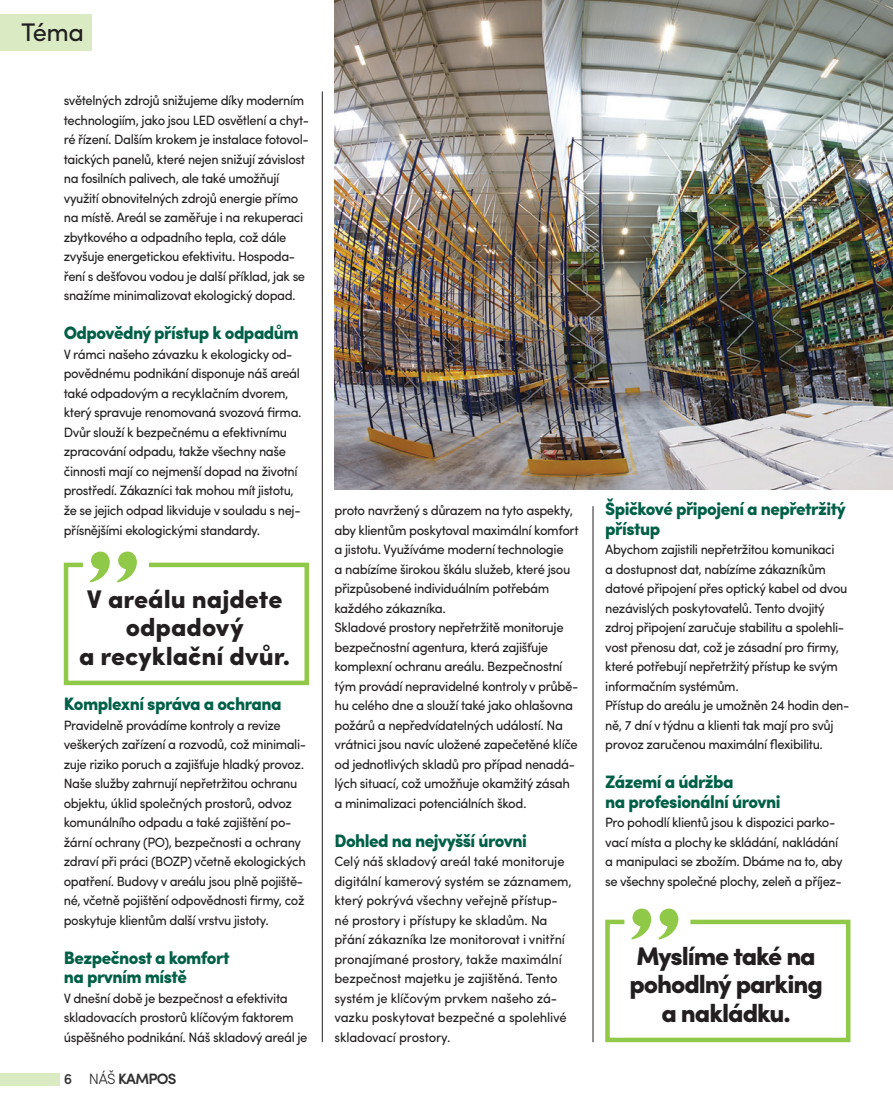
<style>
.page{position:relative;width:893px;height:1106px;background:#fff}
.page>*{position:absolute;margin:0;border:0;box-sizing:border-box;transform-origin:0 0}
.Chleba_Kampos{font:900 25.5px/28.5px "Sofia Pro";color:#231f20;text-align:center}
.Chleba_Kampos-2{font:900 25.5px/28.5px "Sofia Pro";letter-spacing:-.025em;color:#231f20;text-align:center}
.t1{font:25.5px "Sofia Pro";color:#231f20}
.Chleba_Kampos-3{font:900 18px/19.5px "Sofia Pro";letter-spacing:-.03em;color:#006047;scale:.96 1}
.t2{font:600 15px "Sofia Pro";letter-spacing:-.05em;color:#312f30}
.Chleba_Kampos-4{font:13.5px/19.5px "Sofia Pro";letter-spacing:-.03em;color:#231f20;scale:.96 1}
.Chleba_Kampos-5{font:13.5px/19.5px "Sofia Pro";letter-spacing:-.03em;color:#231f20}
.Chleba_Kampos-6{font:13.5px/19.5px "Sofia Pro";letter-spacing:-.01em;color:#231f20;scale:.96 1}
.s1{font-weight:500}
.s2{font-weight:300}
</style>
<div class="page">
<hr style="left:322px;top:91px;width:1px;height:951px;background:#231f20">
<hr style="left:593px;top:506px;width:1px;height:536px;background:#231f20">
<img style="left:334px;top:0;width:559px;height:489px">
<div style="left:0;top:1073px;width:60px;height:12px;background:#daebc4"></div>
<div style="left:0;top:15px;width:91px;height:36px;background:#daebc4"></div>
<svg style="left:63px;top:551px;width:246px;height:135px"></svg>
<svg style="left:605px;top:908px;width:246px;height:135px"></svg>
<p class="t1" style="left:21px;top:13px;width:64px">Téma</p>
<p class="Chleba_Kampos-4" style="left:64px;top:90px;width:257px">světelných zdrojů snižujeme díky moderním technologiím, jako jsou LED osvětlení a chyt&shy;ré řízení. Dalším krokem je instalace fotovol&shy;taických panelů, které nejen snižují závislost na fosilních palivech, ale také umožňují využití obnovitelných zdrojů energie přímo na místě. Areál se zaměřuje i na rekuperaci zbytkového a odpadního tepla, což dále zvyšuje energetickou efektivitu. Hospoda&shy;ření s dešťovou vodou je další příklad, jak se snažíme minimalizovat ekologický dopad.</p>
<p class="Chleba_Kampos-3" style="left:64px;top:322px;width:246px">Odpovědný přístup k odpadům</p>
<p class="Chleba_Kampos-4" style="left:64px;top:343px;width:249px">V rámci našeho závazku k ekologicky od&shy;povědnému podnikání disponuje náš areál také odpadovým a recyklačním dvorem, který spravuje renomovaná svozová firma.<br>Dvůr slouží k bezpečnému a efektivnímu zpracování odpadu, takže všechny naše činnosti mají co nejmenší dopad na životní prostředí. Zákazníci tak mohou mít jistotu, že se jejich odpad likviduje v souladu s nej&shy;přísnějšími ekologickými standardy.</p>
<p class="Chleba_Kampos" style="left:79px;top:583px;width:213px">V areálu najdete odpadový<br>a recyklační dvůr.</p>
<p class="Chleba_Kampos-3" style="left:64px;top:692px;width:229px">Komplexní správa a ochrana</p>
<p class="Chleba_Kampos-4" style="left:64px;top:714px;width:254px">Pravidelně provádíme kontroly a revize veškerých zařízení a rozvodů, což minimali&shy;zuje riziko poruch a zajišťuje hladký provoz.<br>Naše služby zahrnují nepřetržitou ochranu objektu, úklid společných prostorů, odvoz komunálního odpadu a také zajištění po&shy;žární ochrany (PO), bezpečnosti a ochrany zdraví při práci (BOZP) včetně ekologických opatření. Budovy v areálu jsou plně pojiště&shy;né, včetně pojištění odpovědnosti firmy, což poskytuje klientům další vrstvu jistoty.</p>
<p class="Chleba_Kampos-3" style="left:64px;top:946px;width:174px">Bezpečnost a komfort na prvním místě</p>
<p class="Chleba_Kampos-5" style="left:64px;top:987px;width:245px">V dnešní době je bezpečnost a efektivita skladovacích prostorů klíčovým faktorem úspěšného podnikání. Náš skladový areál je</p>
<p class="t2" style="left:64px;top:1067px;width:114px"><span class="s1">6</span> <span class="s2">NÁŠ</span> KAMPOS</p>
<p class="Chleba_Kampos-5" style="left:334px;top:499px;width:246px">proto navržený s důrazem na tyto aspekty, aby klientům poskytoval maximální komfort a jistotu. Využíváme moderní technologie<br>a nabízíme širokou škálu služeb, které jsou přizpůsobené individuálním potřebám každého zákazníka.</p>
<p class="Chleba_Kampos-5" style="left:334px;top:616px;width:245px">Skladové prostory nepřetržitě monitoruje bezpečnostní agentura, která zajišťuje komplexní ochranu areálu. Bezpečnostní tým provádí nepravidelné kontroly v průbě&shy;hu celého dne a slouží také jako ohlašovna požárů a nepředvídatelných událostí. Na vrátnici jsou navíc uložené zapečetěné klíče od jednotlivých skladů pro případ nenadá&shy;lých situací, což umožňuje okamžitý zásah a minimalizaci potenciálních škod.</p>
<p class="Chleba_Kampos-3" style="left:334px;top:829px;width:202px">Dohled na nejvyšší úrovni</p>
<p class="Chleba_Kampos-6" style="left:334px;top:850px;width:249px">Celý náš skladový areál také monitoruje digitální kamerový systém se záznamem, který pokrývá všechny veřejně přístup&shy;né prostory i přístupy ke skladům. Na přání zákazníka lze monitorovat i vnitřní pronajímané prostory, takže maximální bezpečnost majetku je zajištěná. Tento systém je klíčovým prvkem našeho zá&shy;vazku poskytovat bezpečné a spolehlivé skladovací prostory.</p>
<p class="Chleba_Kampos-3" style="left:605px;top:497px;width:252px">Špičkové připojení a nepřetržitý přístup</p>
<p class="Chleba_Kampos-4" style="left:605px;top:538px;width:254px">Abychom zajistili nepřetržitou komunikaci<br>a dostupnost dat, nabízíme zákazníkům datové připojení přes optický kabel od dvou nezávislých poskytovatelů. Tento dvojitý zdroj připojení zaručuje stabilitu a spolehli&shy;vost přenosu dat, což je zásadní pro firmy, které potřebují nepřetržitý přístup ke svým informačním systémům.</p>
<p class="Chleba_Kampos-4" style="left:605px;top:694px;width:256px">Přístup do areálu je umožněn 24 hodin den&shy;ně, 7 dní v týdnu a klienti tak mají pro svůj provoz zaručenou maximální flexibilitu.</p>
<p class="Chleba_Kampos-3" style="left:605px;top:770px;width:184px">Zázemí a údržba<br>na profesionální úrovni</p>
<p class="Chleba_Kampos-4" style="left:605px;top:811px;width:249px">Pro pohodlí klientů jsou k dispozici parko&shy;vací místa a plochy ke skládání, nakládání a manipulaci se zbožím. Dbáme na to, aby se všechny společné plochy, zeleň a příjez-</p>
<p class="Chleba_Kampos-2" style="left:629px;top:940px;width:195px">Myslíme také na pohodlný parking a nakládku.</p>
</div>
